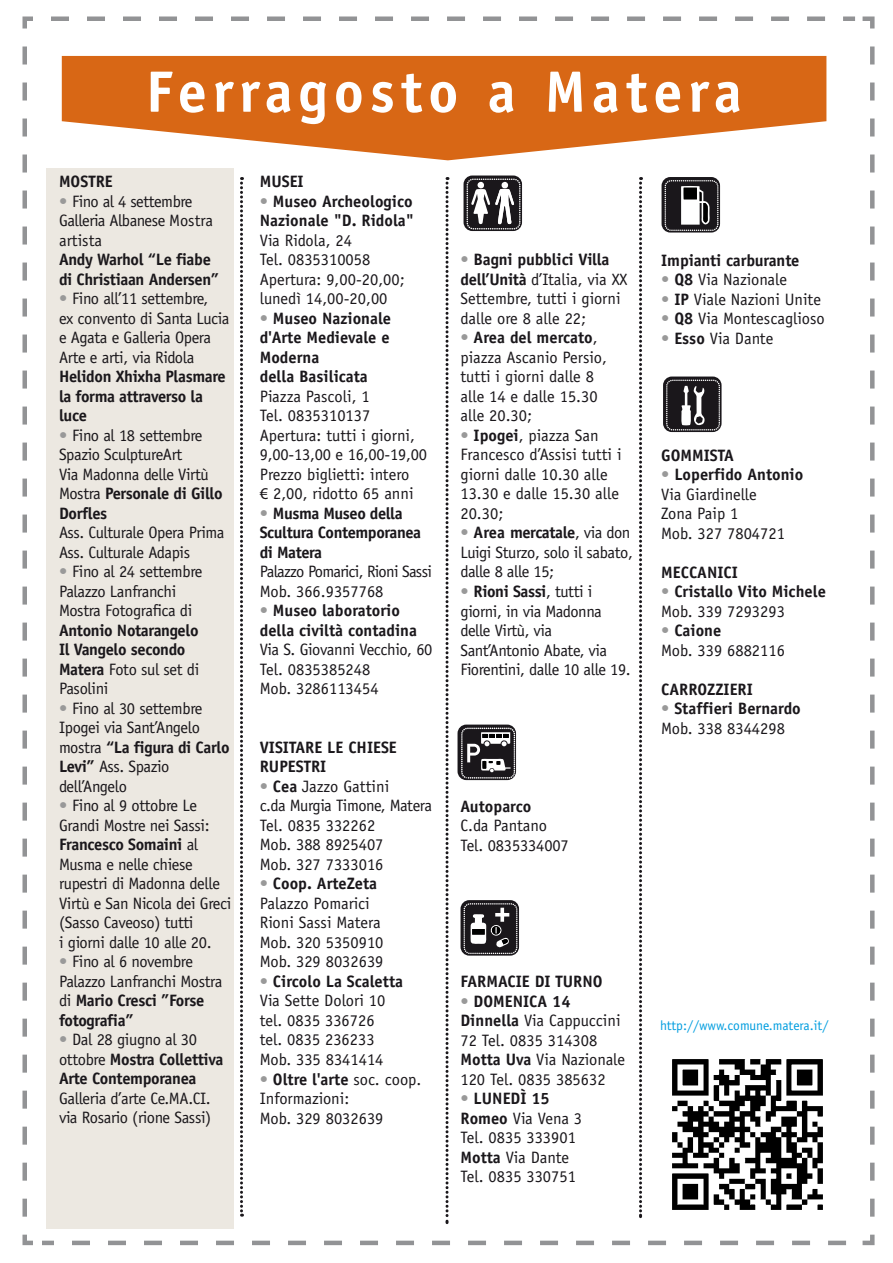
<style>
.page{position:relative;width:893px;height:1263px;background:#fff}
.page>*{position:absolute;margin:0;border:0;box-sizing:border-box;transform-origin:0 0}
.t1{font:700 58.5px "Officina Sans";letter-spacing:.1em;color:#fff}
.t2{font:16.5px/19.5px "Officina Sans";color:#1a171b}
.t3{font:16.5px/19.5px "Officina Sans";letter-spacing:-.02em;color:#1a171b}
.t4{font:700 16.5px/19.5px "Officina Sans";color:#1a171b}
.t5{font:700 16.5px/19.5px "Officina Sans";letter-spacing:-.02em;color:#1a171b}
.t6{font:700 16.5px/19.5px "Officina Sans";letter-spacing:-.025em;color:#1a171b}
.t7{font:16.5px/19.5px "Officina Sans";letter-spacing:-.04em;color:#1a171b}
.t8{font:13.5px "Officina Sans";color:#009ddf}
.s1{color:#999}
.s2{font-weight:700}
.s3{font-weight:400}
.s4{font-weight:400;color:#999}
.s5{font-family:"Myriad Pro"}
</style>
<div class="page">
<div style="left:46px;top:168px;width:188px;height:1061px;background:#ece8e1"></div>
<svg style="left:22px;top:1234px;width:824px;height:12px"></svg>
<svg style="left:22px;top:16px;width:11px;height:1201px"></svg>
<svg style="left:51px;top:16px;width:824px;height:13px"></svg>
<svg style="left:862px;top:47px;width:13px;height:1199px"></svg>
<svg style="left:240px;top:177px;width:3px;height:1040px"></svg>
<svg style="left:446px;top:177px;width:2px;height:1046px"></svg>
<svg style="left:639px;top:177px;width:3px;height:1040px"></svg>
<svg style="left:62px;top:56px;width:764px;height:104px;fill:#d86715"></svg>
<svg style="left:464px;top:176px;width:58px;height:55px"></svg>
<svg style="left:471px;top:182px;width:43px;height:42px"></svg>
<div style="left:466px;top:179px;width:54px;height:51px;border:2px dashed #fff;border-radius:6px"></div>
<div style="left:662px;top:177px;width:58px;height:56px;background:#1a171b;border-radius:9px"></div>
<div style="left:664px;top:180px;width:54px;height:51px;border:2px dashed #fff;border-radius:6px"></div>
<svg style="left:681px;top:186px;width:29px;height:39px"></svg>
<div style="left:663px;top:377px;width:59px;height:55px;background:#1a171b;border-radius:9px"></div>
<div style="left:666px;top:380px;width:54px;height:51px;border:2px dashed #fff;border-radius:6px"></div>
<svg style="left:681px;top:386px;width:24px;height:39px"></svg>
<div style="left:460px;top:900px;width:59px;height:56px;background:#1a171b;border-radius:9px"></div>
<div style="left:464px;top:903px;width:54px;height:51px;border:2px dashed #fff;border-radius:6px"></div>
<svg style="left:470px;top:908px;width:39px;height:39px"></svg>
<img style="left:672px;top:1059px;width:151px;height:151px">
<div style="left:458px;top:725px;width:58px;height:55px;background:#1a171b;border-radius:9px"></div>
<svg style="left:461px;top:727px;width:54px;height:52px"></svg>
<h1 class="t1" style="left:146px;top:55px;width:598px">Ferragosto a Matera</h1>
<p class="t4" style="left:59px;top:172px;width:55px">MOSTRE</p>
<p class="t3" style="left:59px;top:191px;width:155px"><span class="s1">•</span> Fino al 4 settembre<br>Galleria Albanese Mostra artista</p>
<p class="t5" style="left:59px;top:250px;width:162px">Andy Warhol “Le fiabe di Christiaan Andersen”</p>
<p class="t3" style="left:59px;top:289px;width:172px"><span class="s1">•</span> Fino all’11 settembre,<br>ex convento di Santa Lucia e Agata e Galleria Opera<br>Arte e arti, via Ridola</p>
<p class="t5" style="left:59px;top:367px;width:168px">Helidon Xhixha Plasmare la forma attraverso la luce</p>
<p class="t3" style="left:59px;top:425px;width:165px"><span class="s1">•</span> Fino al 18 settembre<br>Spazio SculptureArt<br>Via Madonna delle Virtù<br>Mostra <span class="s2">Personale di Gillo<br>Dorfles</span></p>
<p class="t3" style="left:59px;top:523px;width:167px">Ass. Culturale Opera Prima<br>Ass. Culturale Adapis</p>
<p class="t3" style="left:59px;top:562px;width:145px"><span class="s1">•</span> Fino al 24 settembre<br>Palazzo Lanfranchi<br>Mostra Fotografica di</p>
<p class="t5" style="left:59px;top:620px;width:142px">Antonio Notarangelo<br>Il Vangelo secondo<br>Matera <span class="s3">Foto sul set di<br>Pasolini</span></p>
<p class="t3" style="left:59px;top:698px;width:172px"><span class="s1">•</span> Fino al 30 settembre<br>Ipogei via Sant’Angelo mostra <span class="s2">“La figura di Carlo<br>Levi”</span> Ass. Spazio dell’Angelo</p>
<p class="t3" style="left:59px;top:796px;width:174px"><span class="s1">•</span> Fino al 9 ottobre Le<br>Grandi Mostre nei Sassi:<br><span class="s2">Francesco Somaini</span> al<br>Musma e nelle chiese rupestri di Madonna delle<br>Virtù e San Nicola dei Greci (Sasso Caveoso) tutti<br>i giorni dalle 10 alle 20.</p>
<p class="t3" style="left:59px;top:952px;width:165px"><span class="s1">•</span> Fino al 6 novembre<br>Palazzo Lanfranchi Mostra di <span class="s2">Mario Cresci ”Forse fotografia”</span></p>
<p class="t5" style="left:59px;top:1030px;width:166px"><span class="s4">•</span> <span class="s3">Dal 28 giugno al 30 ottobre</span> Mostra Collettiva<br>Arte Contemporanea</p>
<p class="t3" style="left:59px;top:1088px;width:154px">Galleria d’arte Ce.MA.CI. via Rosario (rione Sassi)</p>
<p class="t4" style="left:260px;top:172px;width:45px">MUSEI</p>
<p class="t4" style="left:260px;top:191px;width:156px"><span class="s4">•</span> Museo Archeologico<br>Nazionale "D. Ridola"</p>
<p class="t2" style="left:260px;top:230px;width:146px">Via Ridola, 24<br>Tel. 0835310058<br>Apertura: 9,00-20,00; lunedì 14,00-20,00</p>
<p class="t4" style="left:260px;top:308px;width:133px"><span class="s4">•</span> Museo Nazionale d'Arte Medievale e<br>Moderna<br>della Basilicata</p>
<p class="t2" style="left:260px;top:386px;width:169px">Piazza Pascoli, 1<br>Tel. 0835310137<br>Apertura: tutti i giorni,<br>9,00-13,00 e 16,00-19,00<br>Prezzo biglietti: intero<br><span class="s5">€</span> 2,00, ridotto 65 anni</p>
<p class="t6" style="left:260px;top:503px;width:163px"><span class="s4">•</span> Musma Museo della<br>Scultura Contemporanea di Matera</p>
<p class="t7" style="left:260px;top:562px;width:174px">Palazzo Pomarici, Rioni Sassi<br>Mob. 366.9357768</p>
<p class="t4" style="left:260px;top:601px;width:159px"><span class="s4">•</span> Museo laboratorio della civiltà contadina</p>
<p class="t2" style="left:260px;top:640px;width:174px">Via S. Giovanni Vecchio, 60<br>Tel. 0835385248<br>Mob. 3286113454</p>
<p class="t4" style="left:260px;top:737px;width:139px">VISITARE LE CHIESE<br>RUPESTRI</p>
<p class="t2" style="left:260px;top:777px;width:174px"><span class="s1">•</span> <span class="s2">Cea</span> Jazzo Gattini<br>c.da Murgia Timone, Matera<br>Tel. 0835 332262<br>Mob. 388 8925407<br>Mob. 327 7333016</p>
<p class="t2" style="left:260px;top:874px;width:125px"><span class="s1">•</span> <span class="s2">Coop. ArteZeta<br></span>Palazzo Pomarici<br>Rioni Sassi Matera<br>Mob. 320 5350910<br>Mob. 329 8032639</p>
<p class="t2" style="left:260px;top:972px;width:145px"><span class="s1">•</span> <span class="s2">Circolo La Scaletta<br></span>Via Sette Dolori 10 tel. 0835 336726<br>tel. 0835 236233<br>Mob. 335 8341414</p>
<p class="t2" style="left:260px;top:1069px;width:163px"><span class="s1">•</span> <span class="s2">Oltre l'arte</span> soc. coop.<br>Informazioni:<br>Mob. 329 8032639</p>
<p class="t2" style="left:460px;top:250px;width:169px"><span class="s1">•</span> <span class="s2">Bagni pubblici Villa dell’Unità</span> d’Italia, via XX<br>Settembre, tutti i giorni dalle ore 8 alle 22;</p>
<p class="t2" style="left:460px;top:328px;width:148px"><span class="s1">•</span> <span class="s2">Area del mercato</span>, piazza Ascanio Persio, tutti i giorni dalle 8 alle 14 e dalle 15.30 alle 20.30;</p>
<p class="t2" style="left:460px;top:426px;width:163px"><span class="s1">•</span> <span class="s2">Ipogei</span>, piazza San<br>Francesco d’Assisi tutti i giorni dalle 10.30 alle<br>13.30 e dalle 15.30 alle<br>20.30;</p>
<p class="t3" style="left:460px;top:523px;width:174px"><span class="s1">•</span> <span class="s2">Area mercatale</span>, via don<br>Luigi Sturzo, solo il sabato, dalle 8 alle 15;</p>
<p class="t3" style="left:460px;top:582px;width:172px"><span class="s1">•</span> <span class="s2">Rioni Sassi</span>, tutti i giorni, in via Madonna delle Virtù, via<br>Sant’Antonio Abate, via<br>Fiorentini, dalle 10 alle 19.</p>
<p class="t4" style="left:460px;top:796px;width:72px">Autoparco</p>
<p class="t3" style="left:460px;top:816px;width:110px">C.da Pantano<br>Tel. 0835334007</p>
<p class="t4" style="left:460px;top:971px;width:144px">FARMACIE DI TURNO</p>
<p class="t2" style="left:460px;top:991px;width:166px"><span class="s1">•</span> <span class="s2">DOMENICA 14<br>Dinnella</span> Via Cappuccini<br>72 Tel. 0835 314308<br><span class="s2">Motta Uva</span> Via Nazionale<br>120 Tel. 0835 385632</p>
<p class="t2" style="left:460px;top:1089px;width:123px"><span class="s1">•</span> <span class="s2">LUNEDÌ 15<br>Romeo</span> Via Vena 3<br>Tel. 0835 333901<br><span class="s2">Motta</span> Via Dante<br>Tel. 0835 330751</p>
<p class="t4" style="left:661px;top:250px;width:140px">Impianti carburante</p>
<p class="t2" style="left:661px;top:270px;width:127px"><span class="s1">•</span> <span class="s2">Q8</span> Via Nazionale</p>
<p class="t2" style="left:661px;top:289px;width:161px"><span class="s1">•</span> <span class="s2">IP</span> Viale Nazioni Unite</p>
<p class="t2" style="left:661px;top:309px;width:165px"><span class="s1">•</span> <span class="s2">Q8</span> Via Montescaglioso</p>
<p class="t2" style="left:661px;top:328px;width:114px"><span class="s1">•</span> <span class="s2">Esso</span> Via Dante</p>
<p class="t4" style="left:661px;top:445px;width:74px">GOMMISTA</p>
<p class="t2" style="left:661px;top:465px;width:144px"><span class="s1">•</span> <span class="s2">Loperfido Antonio<br></span>Via Giardinelle<br>Zona Paip 1<br>Mob. 327 7804721</p>
<p class="t4" style="left:661px;top:562px;width:78px">MECCANICI</p>
<p class="t4" style="left:661px;top:581px;width:166px"><span class="s4">•</span> Cristallo Vito Michele<br><span class="s3">Mob. 339 7293293</span></p>
<p class="t2" style="left:661px;top:621px;width:125px"><span class="s1">•</span> <span class="s2">Caione<br></span>Mob. 339 6882116</p>
<p class="t4" style="left:661px;top:679px;width:93px">CARROZZIERI</p>
<p class="t4" style="left:661px;top:698px;width:141px"><span class="s4">•</span> Staffieri Bernardo<br><span class="s3">Mob. 338 8344298</span></p>
<p class="t8" style="left:660px;top:1017px;width:170px">http://www.comune.matera.it/</p>
</div>
